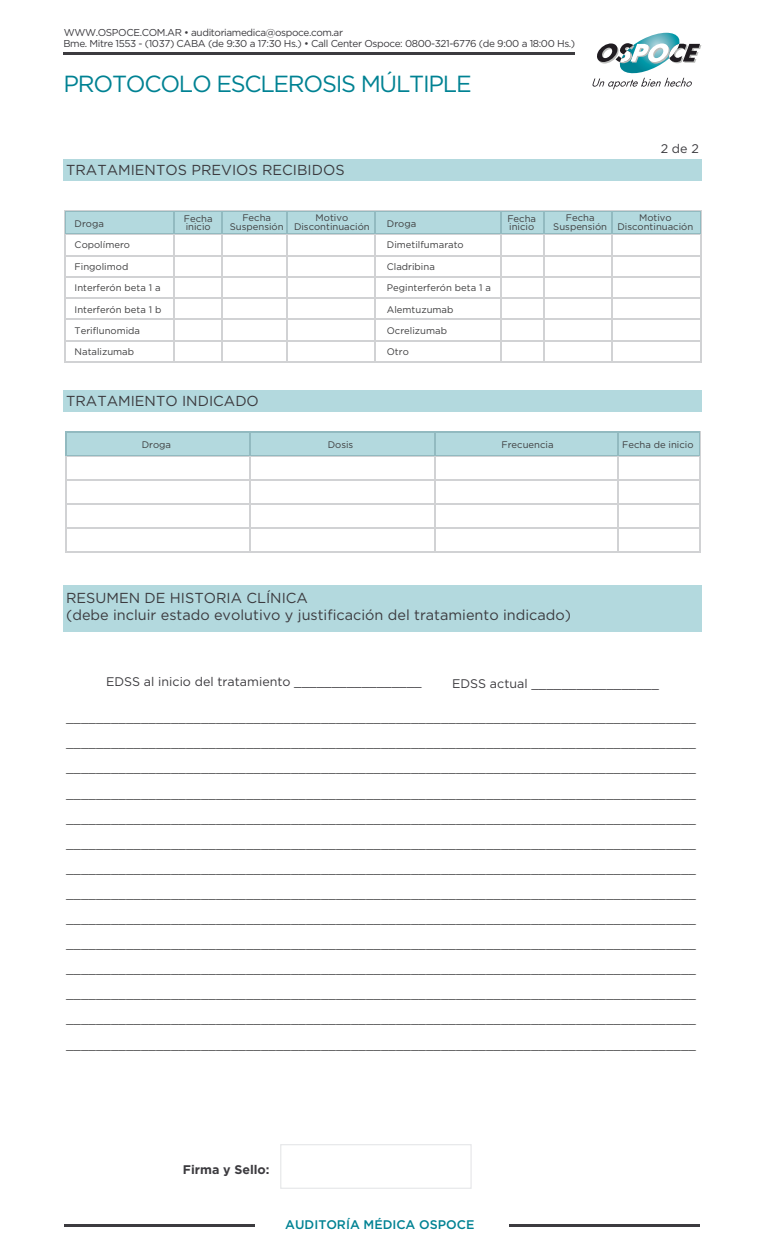
<style>
.page{position:relative;width:765px;height:1260px;background:#fff}
.page>*{position:absolute;margin:0;border:0;box-sizing:border-box;transform-origin:0 0}
.t1{font:23.38px "Gotham";letter-spacing:-.055em;color:#008293}
.t2{font:15px/25.1px "Myriad Pro";color:#3e3e3f;text-align:justify}
.t3{font:14.5px/17.4px "Gotham";color:#3c3b3f}
.t4{font:12.5px "Gotham";color:#3c3b3f}
.t5{font:500 12.5px "Gotham";color:#008293}
.t6{font:700 12.5px "Gotham";color:#3c3b3f}
.t7{font:10px "Gotham";letter-spacing:-.04em;color:#3c3b3f}
.t8{font:9.5px/8.4px "Gotham";color:#3e3e3f;text-align:center}
</style>
<div class="page">
<hr style="left:65px;top:210px;width:635px;height:2px;background:#d1d2d4">
<hr style="left:65px;top:233px;width:635px;height:2px;background:#d1d2d4">
<hr style="left:65px;top:255px;width:635px;height:1px;background:#d1d2d4">
<hr style="left:65px;top:277px;width:635px;height:1px;background:#d1d2d4">
<hr style="left:65px;top:298px;width:635px;height:1px;background:#d1d2d4">
<hr style="left:65px;top:318px;width:635px;height:2px;background:#d1d2d4">
<hr style="left:65px;top:340px;width:635px;height:1px;background:#d1d2d4">
<hr style="left:65px;top:362px;width:635px;height:1px;background:#d1d2d4">
<hr style="left:700px;top:210px;width:2px;height:153px;background:#d1d2d4">
<hr style="left:174px;top:210px;width:1px;height:153px;background:#d1d2d4">
<hr style="left:222px;top:210px;width:1px;height:153px;background:#d1d2d4">
<hr style="left:287px;top:210px;width:1px;height:153px;background:#d1d2d4">
<hr style="left:375px;top:210px;width:1px;height:153px;background:#d1d2d4">
<hr style="left:544px;top:210px;width:1px;height:153px;background:#d1d2d4">
<hr style="left:612px;top:210px;width:1px;height:153px;background:#d1d2d4">
<hr style="left:500px;top:210px;width:1px;height:153px;background:#d1d2d4">
<hr style="left:64px;top:210px;width:2px;height:153px;background:#d1d2d4">
<div style="left:65px;top:211px;width:636px;height:23px;background:#b3d9de"></div>
<svg style="left:592px;top:33px;width:109px;height:56px"></svg>
<hr style="left:64px;top:53px;width:511px;height:2px;background:#3c3b3f">
<hr style="left:64px;top:1224px;width:190px;height:2px;background:#3c3b3f">
<hr style="left:509px;top:1224px;width:191px;height:2px;background:#3c3b3f">
<div style="left:63px;top:159px;width:639px;height:22px;background:#b3d9de"></div>
<div style="left:63px;top:585px;width:639px;height:46px;background:#b3d9de"></div>
<div style="left:63px;top:390px;width:639px;height:22px;background:#b3d9de"></div>
<hr style="left:65px;top:431px;width:635px;height:1px;background:#d1d2d4">
<hr style="left:65px;top:455px;width:635px;height:2px;background:#d1d2d4">
<hr style="left:65px;top:479px;width:635px;height:2px;background:#d1d2d4">
<hr style="left:65px;top:504px;width:635px;height:1px;background:#d1d2d4">
<hr style="left:65px;top:528px;width:635px;height:1px;background:#d1d2d4">
<hr style="left:65px;top:552px;width:635px;height:1px;background:#d1d2d4">
<hr style="left:250px;top:432px;width:1px;height:121px;background:#d1d2d4">
<hr style="left:434px;top:432px;width:1px;height:121px;background:#d1d2d4">
<hr style="left:700px;top:432px;width:1px;height:121px;background:#d1d2d4">
<hr style="left:618px;top:432px;width:1px;height:121px;background:#d1d2d4">
<hr style="left:65px;top:432px;width:1px;height:121px;background:#d1d2d4">
<div style="left:66px;top:432px;width:634px;height:24px;background:#b3d9de"></div>
<div style="left:280px;top:1144px;width:192px;height:45px;border:1px solid #e6e7e9"></div>
<p class="t7" style="left:64px;top:26px;width:281px">WWW.OSPOCE.COM.AR • auditoriamedica@ospoce.com.ar</p>
<p class="t7" style="left:63px;top:37px;width:513px">Bme. Mitre 1553 - (1037) CABA (de 9:30 a 17:30 Hs.) • Call Center Ospoce: 0800-321-6776 (de 9:00 a 18:00 Hs.)</p>
<h1 class="t1" style="left:64px;top:69px;width:410px">PROTOCOLO ESCLEROSIS MÚLTIPLE</h1>
<p class="t3" style="left:66px;top:160px;width:280px">TRATAMIENTOS PREVIOS RECIBIDOS</p>
<p class="t4" style="left:661px;top:140px;width:40px">2 de 2</p>
<p class="t8" style="left:75px;top:219px;width:31px">Droga</p>
<p class="t8" style="left:75px;top:240px;width:57px">Copolímero</p>
<p class="t8" style="left:75px;top:262px;width:55px">Fingolimod</p>
<p class="t8" style="left:75px;top:283px;width:87px">Interferón beta 1 a</p>
<p class="t8" style="left:75px;top:305px;width:88px">Interferón beta 1 b</p>
<p class="t8" style="left:75px;top:326px;width:67px">Teriflunomida</p>
<p class="t8" style="left:75px;top:348px;width:61px">Natalizumab</p>
<p class="t8" style="left:184px;top:214px;width:30px;text-align:left">Fecha inicio</p>
<p class="t8" style="left:230px;top:214px;width:55px">Fecha<br>Suspensión</p>
<p class="t8" style="left:294px;top:214px;width:77px">Motivo<br>Discontinuación</p>
<p class="t8" style="left:507px;top:214px;width:30px;text-align:left">Fecha inicio</p>
<p class="t8" style="left:553px;top:214px;width:55px">Fecha<br>Suspensión</p>
<p class="t8" style="left:617px;top:214px;width:77px">Motivo<br>Discontinuación</p>
<p class="t8" style="left:387px;top:219px;width:31px">Droga</p>
<p class="t8" style="left:387px;top:240px;width:78px">Dimetilfumarato</p>
<p class="t8" style="left:387px;top:262px;width:49px">Cladribina</p>
<p class="t8" style="left:387px;top:283px;width:105px">Peginterferón beta 1 a</p>
<p class="t8" style="left:387px;top:305px;width:68px">Alemtuzumab</p>
<p class="t8" style="left:387px;top:326px;width:62px">Ocrelizumab</p>
<p class="t8" style="left:387px;top:348px;width:23px">Otro</p>
<p class="t3" style="left:66px;top:391px;width:194px">TRATAMIENTO INDICADO</p>
<p class="t8" style="left:142px;top:440px;width:31px">Droga</p>
<p class="t8" style="left:328px;top:440px;width:27px">Dosis</p>
<p class="t8" style="left:502px;top:440px;width:54px">Frecuencia</p>
<p class="t8" style="left:622px;top:440px;width:73px">Fecha de inicio</p>
<p class="t3" style="left:66px;top:589px;width:506px">RESUMEN DE HISTORIA CLÍNICA<br>(debe incluir estado evolutivo y justificación del tratamiento indicado)</p>
<p class="t4" style="left:106px;top:674px;width:317px">EDSS al inicio del tratamiento _________________</p>
<p class="t4" style="left:452px;top:676px;width:208px">EDSS actual _________________</p>
<p class="t2" style="left:66px;top:704px;width:632px">____________________________________________________________________________________ ____________________________________________________________________________________ ____________________________________________________________________________________ ____________________________________________________________________________________ ____________________________________________________________________________________ ____________________________________________________________________________________ ____________________________________________________________________________________ ____________________________________________________________________________________ ____________________________________________________________________________________ ____________________________________________________________________________________ ____________________________________________________________________________________ ____________________________________________________________________________________ ____________________________________________________________________________________ ____________________________________________________________________________________</p>
<p class="t6" style="left:183px;top:1161px;width:88px">Firma y Sello:</p>
<p class="t5" style="left:285px;top:1217px;width:191px">AUDITORÍA MÉDICA OSPOCE</p>
</div>
